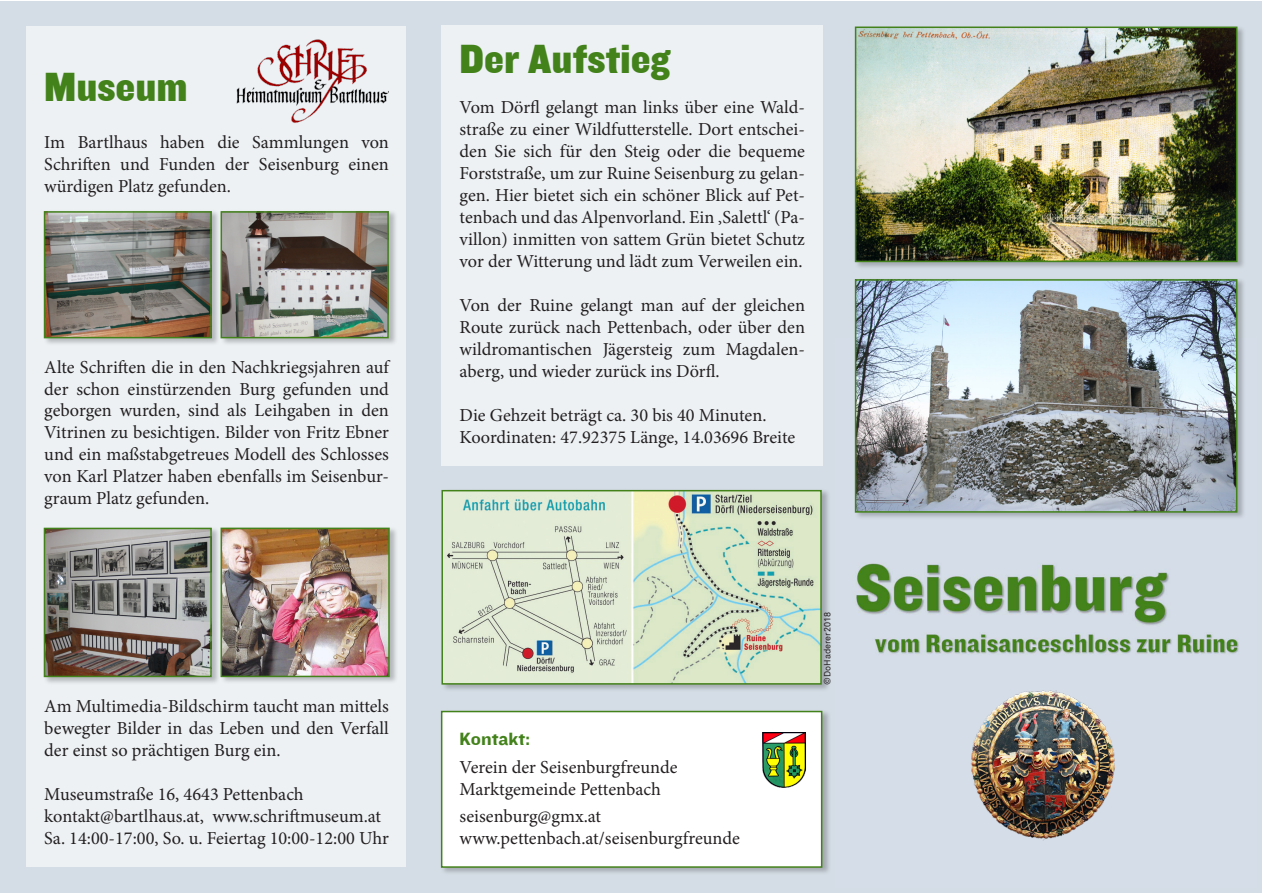
<style>
.page{position:relative;width:1263px;height:893px;background:#fff}
.page>*{position:absolute;margin:0;border:0;box-sizing:border-box;transform-origin:0 0}
.Überschrift_rot{font:500 42px "Knock 71";color:#43821b}
.t1{font:18.3px/21.9px "Minion Pro";color:#231f20;text-align:justify}
.Überschrift_Wappen_k{font:500 18.3px "Knock 52";color:#43821b}
.Fotocredit_6pt{font:9px "Akkurat";color:#231f20}
</style>
<div class="page">
<div style="left:1px;top:1px;width:1261px;height:891px;background:#d4dce5"></div>
<div style="left:26px;top:26px;width:380px;height:841px;background:#edf1f4"></div>
<div style="left:854px;top:25px;width:392px;height:244px;background:#323232;opacity:.3"></div>
<img style="left:858px;top:30px;width:376px;height:229px">
<div style="left:855px;top:27px;width:382px;height:235px;border:2px solid #43821b"></div>
<div style="left:441px;top:26px;width:381px;height:440px;background:#edf1f4"></div>
<div style="left:43px;top:209px;width:177px;height:137px;background:#323232;opacity:.3"></div>
<img style="left:47px;top:214px;width:162px;height:121px">
<div style="left:44px;top:211px;width:168px;height:127px;border:2px solid #43821b"></div>
<div style="left:220px;top:209px;width:178px;height:137px;background:#323232;opacity:.3"></div>
<img style="left:224px;top:214px;width:162px;height:121px">
<div style="left:221px;top:211px;width:168px;height:127px;border:2px solid #43821b"></div>
<div style="left:440px;top:709px;width:391px;height:166px;background:#323232;opacity:.3"></div>
<div style="left:441px;top:711px;width:381px;height:157px;background:#fff;border:2px solid #43821b"></div>
<div style="left:441px;top:488px;width:389px;height:204px;background:#323232;opacity:.3"></div>
<img style="left:444px;top:493px;width:375px;height:189px">
<div style="left:441px;top:490px;width:381px;height:195px;border:2px solid #43821b"></div>
<img style="left:856px;top:563px;width:383px;height:278px">
<div style="left:854px;top:277px;width:392px;height:243px;background:#323232;opacity:.3"></div>
<img style="left:858px;top:282px;width:376px;height:228px">
<div style="left:855px;top:279px;width:382px;height:234px;border:2px solid #43821b"></div>
<img style="left:966px;top:691px;width:153px;height:149px">
<div style="left:220px;top:526px;width:178px;height:159px;background:#323232;opacity:.3"></div>
<img style="left:224px;top:531px;width:163px;height:143px">
<div style="left:221px;top:528px;width:169px;height:149px;border:2px solid #43821b"></div>
<div style="left:43px;top:526px;width:177px;height:159px;background:#323232;opacity:.3"></div>
<img style="left:47px;top:531px;width:162px;height:143px">
<div style="left:44px;top:528px;width:168px;height:149px;border:2px solid #43821b"></div>
<img style="left:762px;top:733px;width:43px;height:55px">
<img style="left:236px;top:39px;width:153px;height:84px">
<p class="Überschrift_rot" style="left:44px;top:65px;width:145px">Museum</p>
<p class="t1" style="left:44px;top:132px;width:346px">Im Bartlhaus haben die Sammlungen von Schriften und Funden der Seisenburg einen würdigen Platz gefunden.</p>
<p class="t1" style="left:44px;top:356px;width:346px">Alte Schriften die in den Nachkriegsjahren auf der schon einstürzenden Burg gefunden und geborgen wurden, sind als Leihgaben in den Vitrinen zu besichtigen. Bilder von Fritz Ebner und ein maßstabgetreues Modell des Schlosses von Karl Platzer haben ebenfalls im Seisenbur&shy;graum Platz gefunden.</p>
<p class="t1" style="left:44px;top:695px;width:346px">Am Multimedia-Bildschirm taucht man mittels bewegter Bilder in das Leben und den Verfall der einst so prächtigen Burg ein.</p>
<p class="t1" style="left:44px;top:783px;width:261px">Museumstraße 16, 4643 Pettenbach</p>
<p class="t1" style="left:44px;top:805px;width:338px">kontakt@bartlhaus.at, www.schriftmuseum.at</p>
<p class="t1" style="left:44px;top:827px;width:346px">Sa. 14:00-17:00, So. u. Feiertag 10:00-12:00 Uhr</p>
<p class="Überschrift_rot" style="left:460px;top:36px;width:212px">Der Aufstieg</p>
<p class="t1" style="left:460px;top:97px;width:347px">Vom Dörfl gelangt man links über eine Wald&shy;straße zu einer Wildfutterstelle. Dort entschei&shy;den Sie sich für den Steig oder die bequeme Forststraße, um zur Ruine Seisenburg zu gelan&shy;gen. Hier bietet sich ein schöner Blick auf Pet&shy;tenbach und das Alpenvorland. Ein ‚Salettl‘ (Pa&shy;villon) inmitten von sattem Grün bietet Schutz vor der Witterung und lädt zum Verweilen ein.</p>
<p class="t1" style="left:460px;top:294px;width:347px">Von der Ruine gelangt man auf der gleichen Route zurück nach Pettenbach, oder über den wildromantischen Jägersteig zum Magdalen&shy;aberg, und wieder zurück ins Dörfl.</p>
<p class="t1" style="left:460px;top:404px;width:308px">Die Gehzeit beträgt ca. 30 bis 40 Minuten.</p>
<p class="t1" style="left:460px;top:426px;width:337px">Koordinaten: 47.92375 Länge, 14.03696 Breite</p>
<p class="Überschrift_Wappen_k" style="left:460px;top:729px;width:72px">Kontakt:</p>
<p class="t1" style="left:460px;top:756px;width:219px">Verein der Seisenburgfreunde</p>
<p class="t1" style="left:460px;top:778px;width:203px">Marktgemeinde Pettenbach</p>
<p class="t1" style="left:460px;top:805px;width:143px">seisenburg@gmx.at</p>
<p class="t1" style="left:460px;top:827px;width:282px">www.pettenbach.at/seisenburgfreunde</p>
<p class="Fotocredit_6pt" style="left:822px;top:685px;width:74px;rotate:-90deg">©DoHaderer2018</p>
</div>
